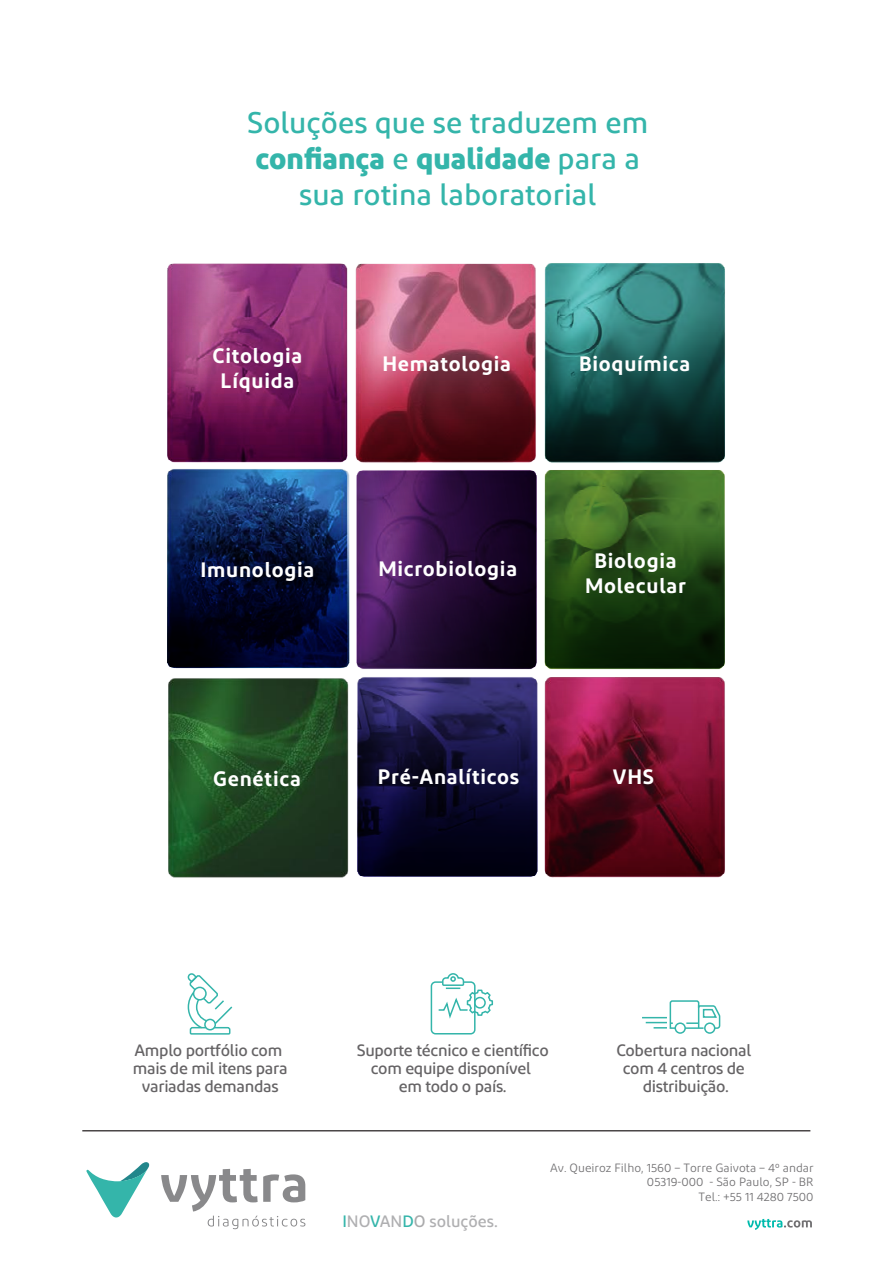
<style>
.page{position:relative;width:893px;height:1263px;background:#fff}
.page>*{position:absolute;margin:0;border:0;box-sizing:border-box;transform-origin:0 0}
.t1{font:500 30px/36px "Diodrum";color:#34b5aa;text-align:center}
.t2{font:600 20.85px/25px "Diodrum";letter-spacing:.035em;color:#fff;text-align:center}
.t3{font:500 16.5px/18px "Diodrum";letter-spacing:-.02em;color:#656365;text-align:center}
.t4{font:500 16.5px "Diodrum";color:#afafb1}
.t5{font:12px/14.4px "Diodrum";color:#717072;text-align:right}
.s1{font-weight:700}
.s2{color:#34b5aa}
.s3{color:#aaaaac}
</style>
<div class="page">
<img style="left:167px;top:481px;width:170px;height:172px">
<img style="left:368px;top:688px;width:157px;height:189px">
<img style="left:337px;top:480px;width:188px;height:208px">
<img style="left:167px;top:263px;width:200px;height:218px">
<img style="left:337px;top:263px;width:188px;height:217px">
<img style="left:525px;top:480px;width:200px;height:173px">
<img style="left:525px;top:653px;width:200px;height:225px">
<img style="left:167px;top:653px;width:201px;height:225px">
<img style="left:525px;top:263px;width:200px;height:217px">
<hr style="left:82px;top:1130px;width:728px;height:1px;background:#4a4647">
<svg style="left:161px;top:1169px;width:144px;height:60px"></svg>
<svg style="left:86px;top:1162px;width:64px;height:56px"></svg>
<div style="left:431px;top:981px;width:45px;height:53px;border:2px solid #34b5aa;border-radius:4px"></div>
<svg style="left:437px;top:973px;width:57px;height:54px"></svg>
<div style="left:674px;top:1022px;width:12px;height:12px;border:2px solid #34b5aa;border-radius:50%"></div>
<div style="left:704px;top:1022px;width:11px;height:12px;border:2px solid #34b5aa;border-radius:50%"></div>
<svg style="left:642px;top:1000px;width:79px;height:29px"></svg>
<svg style="left:187px;top:973px;width:46px;height:62px"></svg>
<svg style="left:747px;top:1219px;width:65px;height:11px"></svg>
<h1 class="t1" style="left:247px;top:104px;width:403px">Soluções que se traduzem em <span class="s1">confiança</span> e <span class="s1">qualidade</span> para a sua rotina laboratorial</h1>
<p class="t2" style="left:212px;top:342px;width:91px">Citologia<br>Líquida</p>
<p class="t2" style="left:382px;top:351px;width:130px">Hematologia</p>
<p class="t2" style="left:201px;top:557px;width:115px">Imunologia</p>
<p class="t2" style="left:378px;top:556px;width:140px">Microbiologia</p>
<p class="t2" style="left:579px;top:350px;width:113px">Bioquímica</p>
<p class="t2" style="left:585px;top:547px;width:102px">Biologia<br>Molecular</p>
<p class="t2" style="left:213px;top:765px;width:89px">Genética</p>
<p class="t2" style="left:378px;top:763px;width:143px">Pré-Analíticos</p>
<p class="t2" style="left:613px;top:763px;width:43px">VHS</p>
<p class="t3" style="left:133px;top:1041px;width:156px">Amplo portfólio com mais de mil itens para variadas demandas</p>
<p class="t3" style="left:616px;top:1041px;width:136px">Cobertura nacional com 4 centros de distribuição.</p>
<p class="t3" style="left:357px;top:1041px;width:194px">Suporte técnico e científico com equipe disponível<br>em todo o país.</p>
<p class="t4" style="left:342px;top:1210px;width:157px"><span class="s2">I</span>NO<span class="s2">V</span>AN<span class="s2">D</span><span class="s3">O</span> soluções.</p>
<p class="t5" style="left:550px;top:1160px;width:265px">Av. Queiroz Filho, 1560 – Torre Gaivota – 4º andar<br>05319-000 - São Paulo, SP - BR<br>Tel.: +55 11 4280 7500</p>
</div>
